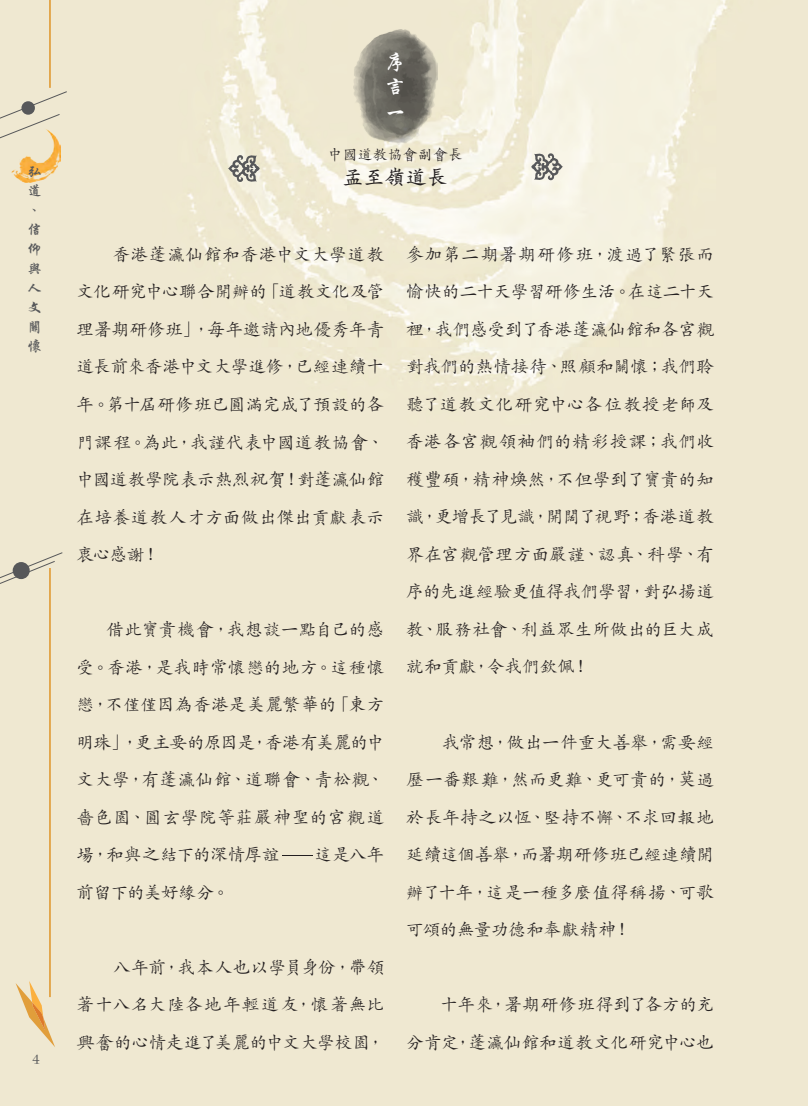
<style>
.page{position:relative;width:808px;height:1106px;background:#fff}
.page>*{position:absolute;margin:0;border:0;box-sizing:border-box;transform-origin:0 0}
.t1{font:600 21px "M Kai HK";color:#231f20}
.t2{font:700 21px/25.2px "C Xing Kai HK";color:#fff;text-align:justify}
.t3{font:500 18px/37.5px "M Kai HK";letter-spacing:-.015em;color:#231f20;text-align:justify}
.t4{font:500 18px "M Kai HK";letter-spacing:-.04em;color:#231f20}
.t5{font:700 15px/19.5px "C Xing Kai HK";color:#57585a;text-align:justify}
.t6{font:500 15px "M Kai HK";color:#231f20}
.t7{font:500 15px "M Kai HK";color:#57585a}
</style>
<div class="page">
<img style="left:0;top:0;width:808px;height:1106px">
<svg style="left:531px;top:153px;width:32px;height:28px"></svg>
<svg style="left:228px;top:154px;width:32px;height:28px"></svg>
<img style="left:353px;top:30px;width:85px;height:114px">
<hr style="left:282px;top:855px;width:31px;height:1px;background:#231f20">
<svg style="left:16px;top:980px;width:39px;height:67px;background:#ecd6ad"></svg>
<hr style="left:49px;top:0;width:2px;height:88px;background:#e19e3b">
<hr style="left:49px;top:568px;width:2px;height:429px;background:#e19e3b">
<svg style="left:0;top:91px;width:67px;height:58px;background:#e8e2cc"></svg>
<div style="left:21px;top:101px;width:14px;height:14px;background:#57585a;border-radius:50%"></div>
<svg style="left:0;top:552px;width:63px;height:61px;background:#eae2ca"></svg>
<div style="left:13px;top:562px;width:17px;height:17px;background:#57585a;border-radius:50%"></div>
<img style="left:11px;top:128px;width:49px;height:54px">
<p class="t5" style="left:27px;top:161px;width:16px">弘道、信仰與人文關懷</p>
<p class="t7" style="left:32px;top:1048px;width:9px">4</p>
<p class="t2" style="left:385px;top:49px;width:22px">序言一</p>
<p class="t6" style="left:328px;top:143px;width:136px">中國道教協會副會長</p>
<p class="t1" style="left:343px;top:162px;width:106px">孟至嶺道長</p>
<p class="t3" style="left:77px;top:234px;width:310px;text-indent:36px">香港蓬瀛仙館和香港中文大學道教文化研究中心聯合開辦的「道教文化及管理暑期研修班」，每年邀請內地優秀年青道長前來香港中文大學進修，已經連續十年。第十屆研修班已圓滿完成了預設的各門課程。為此，我謹代表中國道教協會、中國道教學院表示熱烈祝賀！對蓬瀛仙館在培養道教人才方面做出傑出貢獻表示衷心感謝！</p>
<p class="t3" style="left:77px;top:609px;width:310px;text-indent:30px">借此寶貴機會，我想談一點自己的感受。香港，是我時常懷戀的地方。這種懷戀，不僅僅因為香港是美麗繁華的「東方明珠」，更主要的原因是，香港有美麗的中文大學，有蓬瀛仙館、道聯會、青松觀、嗇色園、圓玄學院等莊嚴神聖的宮觀道場，和與之結下的深情厚誼</p>
<p class="t3" style="left:314px;top:834px;width:72px">這是八年</p>
<p class="t4" style="left:77px;top:879px;width:155px">前留下的美好緣分。</p>
<p class="t3" style="left:77px;top:947px;width:310px;text-indent:36px">八年前，我本人也以學員身份，帶領著十八名大陸各地年輕道友，懷著無比興奮的心情走進了美麗的中文大學校園，</p>
<p class="t3" style="left:406px;top:234px;width:310px">參加第二期暑期研修班，渡過了緊張而愉快的二十天學習研修生活。在這二十天裡，我們感受到了香港蓬瀛仙館和各宮觀對我們的熱情接待、照顧和關懷；我們聆聽了道教文化研究中心各位教授老師及香港各宮觀領袖們的精彩授課；我們收穫豐碩，精神煥然，不但學到了寶貴的知識，更增長了見識，開闊了視野；香港道教界在宮觀管理方面嚴謹、認真、科學、有序的先進經驗更值得我們學習，對弘揚道教、服務社會、利益眾生所做出的巨大成就和貢獻，令我們欽佩！</p>
<p class="t3" style="left:406px;top:722px;width:310px;text-indent:36px">我常想，做出一件重大善舉，需要經歷一番艱難，然而更難、更可貴的，莫過於長年持之以恆、堅持不懈、不求回報地延續這個善舉，而暑期研修班已經連續開辦了十年，這是一種多麼值得稱揚、可歌可頌的無量功德和奉獻精神！</p>
<p class="t3" style="left:406px;top:984px;width:310px;text-align:right">十年來，暑期研修班得到了各方的充<br>分肯定，蓬瀛仙館和道教文化研究中心也</p>
</div>
